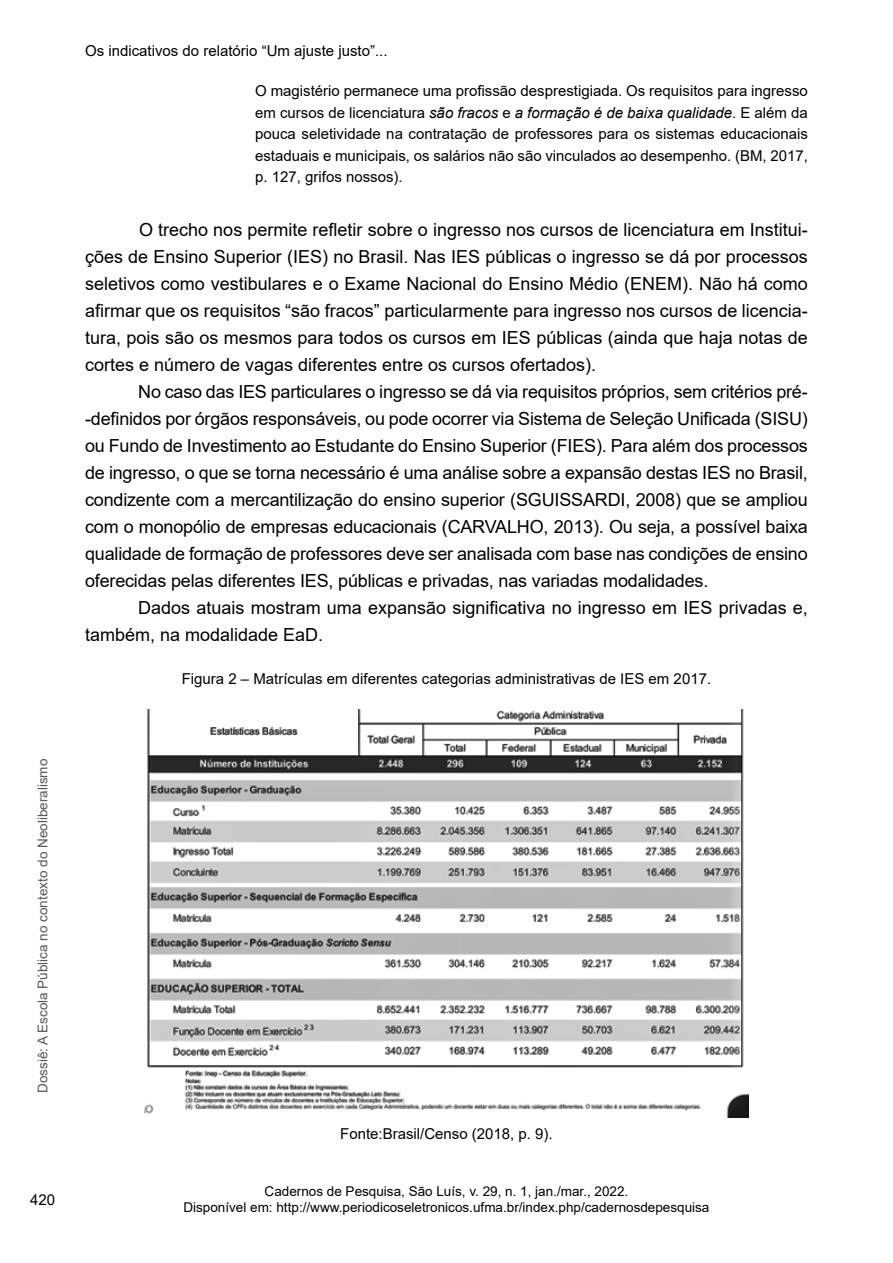
<style>
.page{position:relative;width:893px;height:1263px;background:#fff}
.page>*{position:absolute;margin:0;border:0;box-sizing:border-box;transform-origin:0 0}
.t1{font:18px/27px "Arial";color:#000;text-align:justify}
.t2{font:15px/21.6px "Arial";color:#000;text-align:justify}
.t3{font:13.5px/16.2px "Arial";color:#000;text-align:center}
.t4{font:13.5px "Arial";color:#575756}
.s1{font-style:italic}
</style>
<div class="page">
<img style="left:144px;top:709px;width:605px;height:408px">
<p class="t2" style="left:85px;top:40px;width:304px">Os indicativos do relatório “Um ajuste justo”...</p>
<p class="t4" style="left:33px;top:1093px;width:335px;rotate:-90deg">Dossiê: A Escola Pública no contexto do Neoliberalismo</p>
<p class="t2" style="left:255px;top:80px;width:554px">O magistério permanece uma profissão desprestigiada. Os requisitos para ingresso em cursos de licenciatura <span class="s1">são fracos</span> e <span class="s1">a formação é de baixa qualidade</span>. E além da pouca seletividade na contratação de professores para os sistemas educacionais estaduais e municipais, os salários não são vinculados ao desempenho. (BM, 2017, p. 127, grifos nossos).</p>
<p class="t1" style="left:85px;top:216px;width:724px;text-indent:54px">O trecho nos permite refletir sobre o ingresso nos cursos de licenciatura em Institui&shy;ções de Ensino Superior (IES) no Brasil. Nas IES públicas o ingresso se dá por processos seletivos como vestibulares e o Exame Nacional do Ensino Médio (ENEM). Não há como afirmar que os requisitos “são fracos” particularmente para ingresso nos cursos de licencia&shy;tura, pois são os mesmos para todos os cursos em IES públicas (ainda que haja notas de cortes e número de vagas diferentes entre os cursos ofertados).</p>
<p class="t1" style="left:85px;top:378px;width:724px;text-indent:53px">No caso das IES particulares o ingresso se dá via requisitos próprios, sem critérios pré--definidos por órgãos responsáveis, ou pode ocorrer via Sistema de Seleção Unificada (SISU) ou Fundo de Investimento ao Estudante do Ensino Superior (FIES). Para além dos processos de ingresso, o que se torna necessário é uma análise sobre a expansão destas IES no Brasil, condizente com a mercantilização do ensino superior (SGUISSARDI, 2008) que se ampliou com o monopólio de empresas educacionais (CARVALHO, 2013). Ou seja, a possível baixa qualidade de formação de professores deve ser analisada com base nas condições de ensino oferecidas pelas diferentes IES, públicas e privadas, nas variadas modalidades.</p>
<p class="t1" style="left:85px;top:594px;width:724px;text-indent:53px">Dados atuais mostram uma expansão significativa no ingresso em IES privadas e, também, na modalidade EaD.</p>
<p class="t2" style="left:182px;top:668px;width:531px">Figura 2 – Matrículas em diferentes categorias administrativas de IES em 2017.</p>
<p class="t2" style="left:340px;top:1123px;width:214px">Fonte:Brasil/Censo (2018, p. 9).</p>
<p class="t2" style="left:30px;top:1188px;width:27px">420</p>
<p class="t3" style="left:183px;top:1183px;width:527px">Cadernos de Pesquisa, São Luís, v. 29, n. 1, jan./mar., 2022.<br>Disponível em: http://www.periodicoseletronicos.ufma.br/index.php/cadernosdepesquisa</p>
</div>
